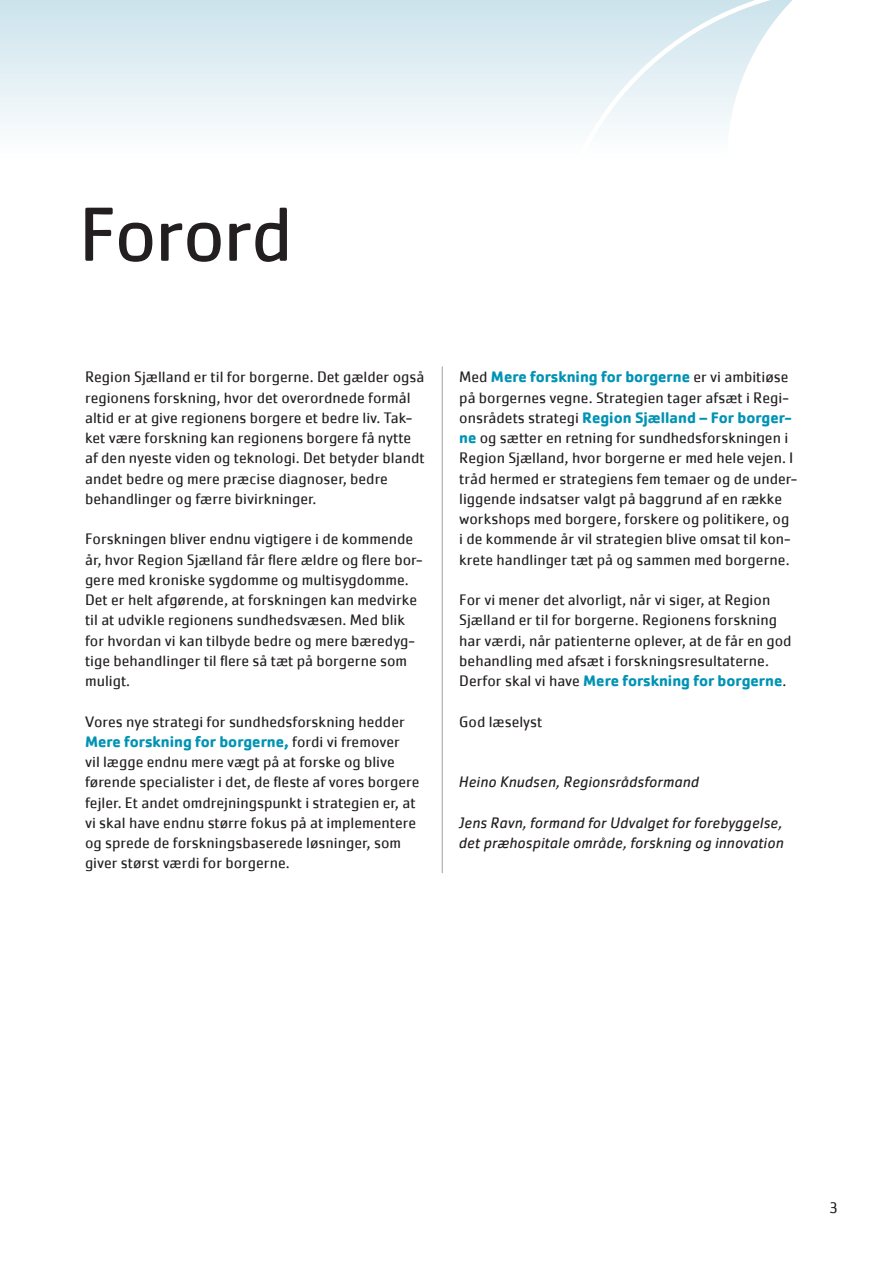
<style>
.page{position:relative;width:893px;height:1263px;background:#fff}
.page>*{position:absolute;margin:0;border:0;box-sizing:border-box;transform-origin:0 0}
.t1{font:79.5px "Cachet Pro";letter-spacing:-.025em;color:#231f20}
.t2{font:15.75px/20.2px "Cachet Pro";color:#231f20}
.t3{font:italic 15.75px/20.2px "Cachet Pro";color:#231f20}
.s1{font-weight:700;color:#0093b4}
</style>
<div class="page">
<div style="left:0;top:0;width:893px;height:157px;background:linear-gradient(to bottom,#cce3ec,#fefefe)"></div>
<hr style="left:442px;top:366px;width:1px;height:507px;background:#9d9fa2">
<svg style="left:548px;top:0;width:345px;height:157px"></svg>
<h1 class="t1" style="left:79px;top:187px;width:216px">Forord</h1>
<p class="t2" style="left:85px;top:367px;width:341px">Region Sjælland er til for borgerne. Det gælder også regionens forskning, hvor det overordnede formål altid er at give regionens borgere et bedre liv. Tak&shy;ket være forskning kan regionens borgere få nytte af den nyeste viden og teknologi. Det betyder blandt andet bedre og mere præcise diagnoser, bedre behandlinger og færre bivirkninger.</p>
<p class="t2" style="left:85px;top:529px;width:339px">Forskningen bliver endnu vigtigere i de kommende år, hvor Region Sjælland får flere ældre og flere bor&shy;gere med kroniske sygdomme og multisygdomme.<br>Det er helt afgørende, at forskningen kan medvirke til at udvikle regionens sundhedsvæsen. Med blik for hvordan vi kan tilbyde bedre og mere bæredyg&shy;tige behandlinger til flere så tæt på borgerne som muligt.</p>
<p class="t2" style="left:85px;top:711px;width:336px">Vores nye strategi for sundhedsforskning hedder <span class="s1">Mere forskning for borgerne,</span> fordi vi fremover<br>vil lægge endnu mere vægt på at forske og blive førende specialister i det, de fleste af vores borgere fejler. Et andet omdrejningspunkt i strategien er, at vi skal have endnu større fokus på at implementere og sprede de forskningsbaserede løsninger, som giver størst værdi for borgerne.</p>
<p class="t2" style="left:459px;top:367px;width:340px">Med <span class="s1">Mere forskning for borgerne</span> er vi ambitiøse på borgernes vegne. Strategien tager afsæt i Regi&shy;onsrådets strategi <span class="s1">Region Sjælland – For borger&shy;ne</span> og sætter en retning for sundhedsforskningen i Region Sjælland, hvor borgerne er med hele vejen. I tråd hermed er strategiens fem temaer og de under&shy;liggende indsatser valgt på baggrund af en række workshops med borgere, forskere og politikere, og<br>i de kommende år vil strategien blive omsat til kon&shy;krete handlinger tæt på og sammen med borgerne.</p>
<p class="t2" style="left:459px;top:590px;width:334px">For vi mener det alvorligt, når vi siger, at Region Sjælland er til for borgerne. Regionens forskning har værdi, når patienterne oplever, at de får en god behandling med afsæt i forskningsresultaterne.<br>Derfor skal vi have <span class="s1">Mere forskning for borgerne</span>.</p>
<p class="t2" style="left:459px;top:711px;width:85px">God læselyst</p>
<p class="t3" style="left:459px;top:772px;width:242px">Heino Knudsen, Regionsrådsformand</p>
<p class="t3" style="left:459px;top:812px;width:326px">Jens Ravn, formand for Udvalget for forebyggelse, det præhospitale område, forskning og innovation</p>
<p class="t2" style="left:829px;top:1197px;width:10px">3</p>
</div>
